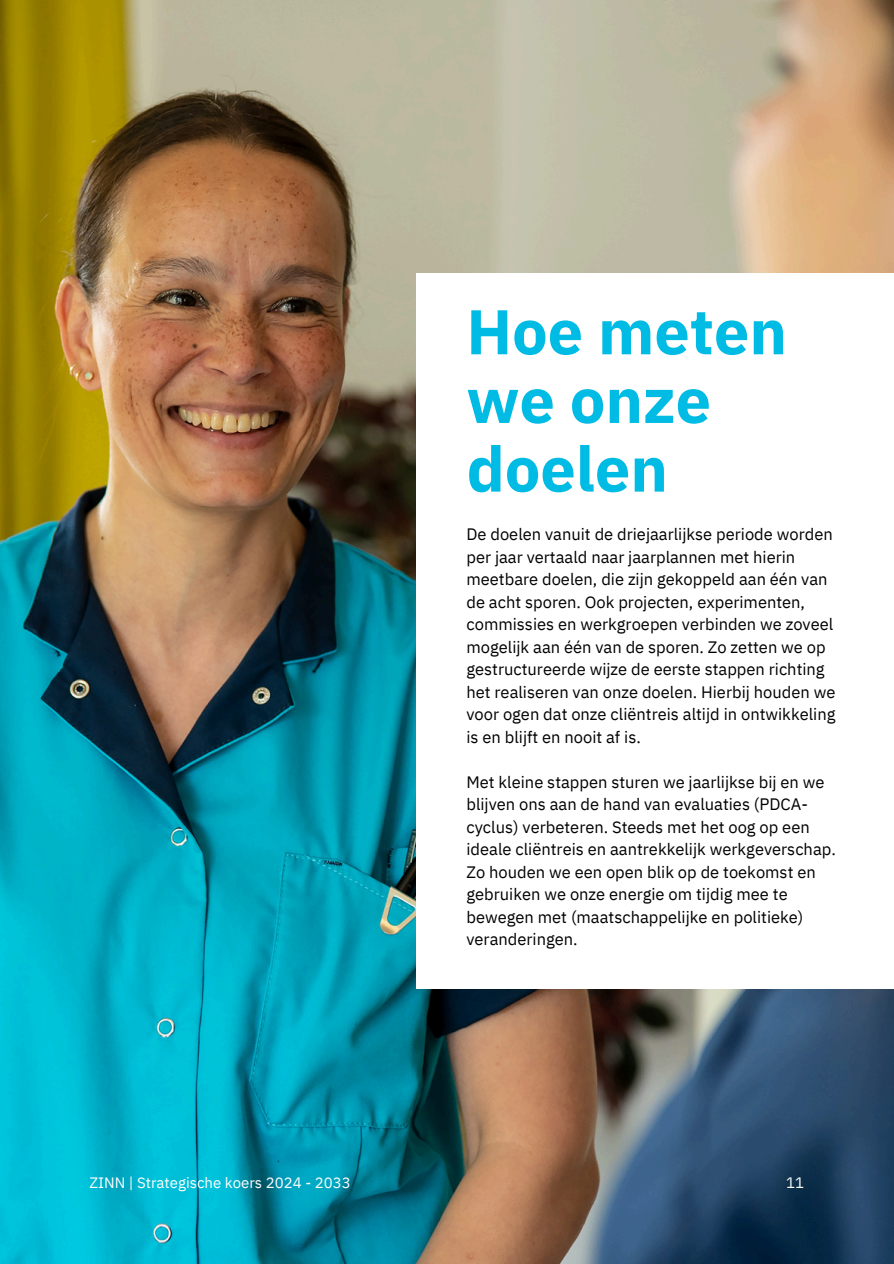
<style>
.page{position:relative;width:894px;height:1264px;background:#fff}
.page>*{position:absolute;margin:0;border:0;box-sizing:border-box;transform-origin:0 0}
.t1{font:700 63px/68.7px "IBM Plex Sans";color:#00bce4}
.t2{font:16.5px/22.5px "IBM Plex Sans";color:#000}
.t3{font:15px "IBM Plex Sans";color:#fbfdfd}
</style>
<div class="page">
<img style="left:0;top:0;width:893px;height:1263px">
<div style="left:417px;top:273px;width:476px;height:716px;background:#fff"></div>
<h1 class="t1" style="left:466px;top:296px;width:322px">Hoe meten we onze doelen</h1>
<p class="t2" style="left:466px;top:522px;width:370px">De doelen vanuit de driejaarlijkse periode worden per jaar vertaald naar jaarplannen met hierin meetbare doelen, die zijn gekoppeld aan één van de acht sporen. Ook projecten, experimenten, commissies en werkgroepen verbinden we zoveel mogelijk aan één van de sporen. Zo zetten we op gestructureerde wijze de eerste stappen richting het realiseren van onze doelen. Hierbij houden we voor ogen dat onze cliëntreis altijd in ontwikkeling is en blijft en nooit af is.</p>
<p class="t2" style="left:466px;top:770px;width:371px">Met kleine stappen sturen we jaarlijkse bij en we blijven ons aan de hand van evaluaties (PDCA&shy;cyclus) verbeteren. Steeds met het oog op een ideale cliëntreis en aantrekkelijk werkgeverschap.<br>Zo houden we een open blik op de toekomst en gebruiken we onze energie om tijdig mee te bewegen met (maatschappelijke en politieke) veranderingen.</p>
<p class="t3" style="left:89px;top:1172px;width:263px">ZINN | Strategische koers 2024 - 2033</p>
<p class="t3" style="left:786px;top:1172px;width:19px">11</p>
</div>
